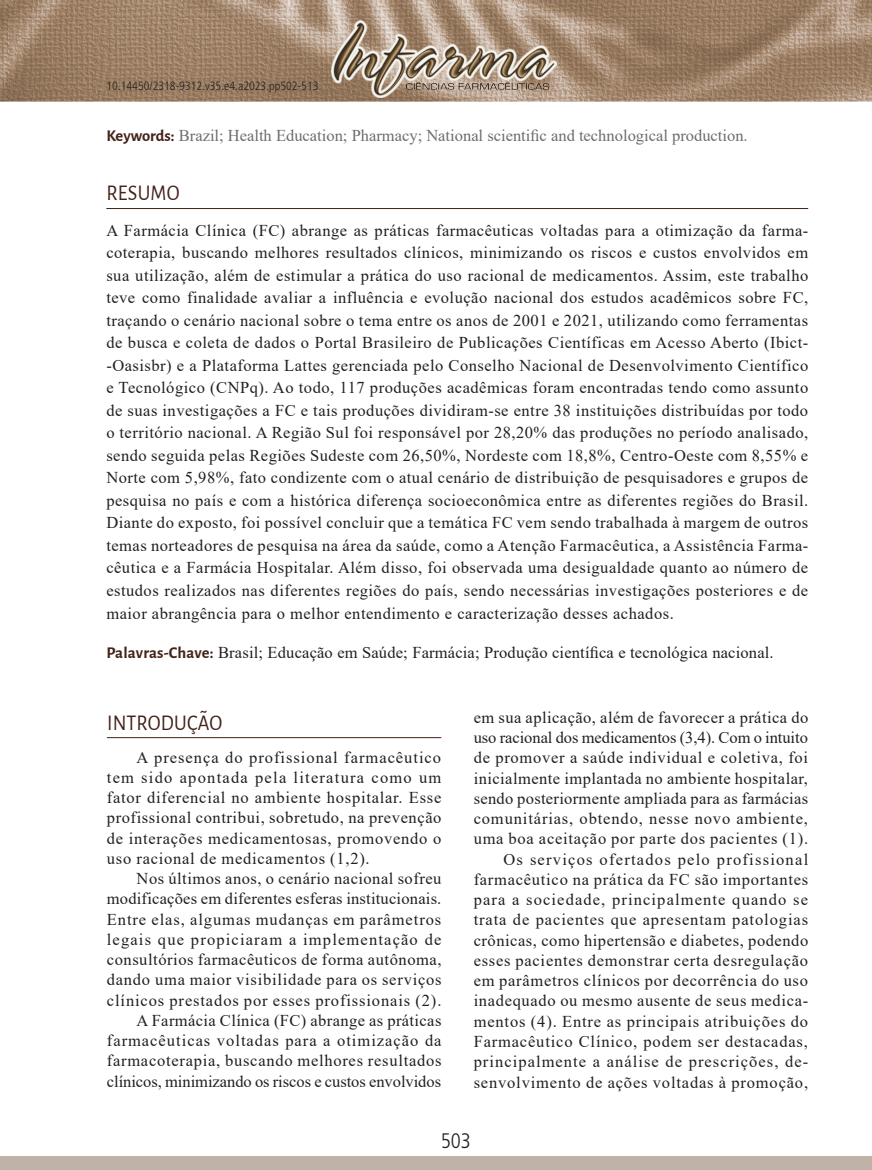
<style>
.page{position:relative;width:872px;height:1170px;background:#fff}
.page>*{position:absolute;margin:0;border:0;box-sizing:border-box;transform-origin:0 0}
.t1{font:22.5px "Alegreya Sans";letter-spacing:.01em;color:#432218;scale:.9 1}
.t2{font:300 condensed 21px "Frutiger LT Std";color:#231f20}
.t3{font:16.5px/20.2px "Times New Roman";letter-spacing:.045em;color:#231f20;text-align:justify}
.t4{font:16.5px "Times New Roman";color:#6c6d70}
.t5{font:16.5px "Times New Roman";letter-spacing:.01em;color:#231f20}
.t6{font:300 condensed 12px "Frutiger LT Std";color:#231f20}
.s1{font-family:"Alegreya Sans";font-weight:700;color:#432218}
</style>
<div class="page">
<img style="left:0;top:0;width:872px;height:101px">
<div style="left:0;top:1155px;width:872px;height:14px;background:#bfb3a8"></div>
<img style="left:332px;top:20px;width:224px;height:77px">
<hr style="left:106px;top:208px;width:702px;height:1px;background:#432218">
<hr style="left:107px;top:737px;width:334px;height:1px;background:#432218">
<p class="t6" style="left:106px;top:79px;width:214px">10.14450/2318-9312.v35.e4.a2023.pp502-513</p>
<p class="t4" style="left:106px;top:124px;width:643px"><span class="s1">Keywords:</span> Brazil; Health Education; Pharmacy; National scientific and technological production.</p>
<h1 class="t1" style="left:107px;top:178px;width:83px">RESUMO</h1>
<p class="t3" style="left:106px;top:218px;width:703px;line-height:22.5px">A Farmácia Clínica (FC) abrange as práticas farmacêuticas voltadas para a otimização da farma&shy;coterapia, buscando melhores resultados clínicos, minimizando os riscos e custos envolvidos em sua utilização, além de estimular a prática do uso racional de medicamentos. Assim, este trabalho teve como finalidade avaliar a influência e evolução nacional dos estudos acadêmicos sobre FC, traçando o cenário nacional sobre o tema entre os anos de 2001 e 2021, utilizando como ferramentas de busca e coleta de dados o Portal Brasileiro de Publicações Científicas em Acesso Aberto (Ibict--Oasisbr) e a Plataforma Lattes gerenciada pelo Conselho Nacional de Desenvolvimento Científico e Tecnológico (CNPq). Ao todo, 117 produções acadêmicas foram encontradas tendo como assunto de suas investigações a FC e tais produções dividiram-se entre 38 instituições distribuídas por todo o território nacional. A Região Sul foi responsável por 28,20% das produções no período analisado, sendo seguida pelas Regiões Sudeste com 26,50%, Nordeste com 18,8%, Centro-Oeste com 8,55% e Norte com 5,98%, fato condizente com o atual cenário de distribuição de pesquisadores e grupos de pesquisa no país e com a histórica diferença socioeconômica entre as diferentes regiões do Brasil.<br>Diante do exposto, foi possível concluir que a temática FC vem sendo trabalhada à margem de outros temas norteadores de pesquisa na área da saúde, como a Atenção Farmacêutica, a Assistência Farma&shy;cêutica e a Farmácia Hospitalar. Além disso, foi observada uma desigualdade quanto ao número de estudos realizados nas diferentes regiões do país, sendo necessárias investigações posteriores e de maior abrangência para o melhor entendimento e caracterização desses achados.</p>
<p class="t5" style="left:106px;top:640px;width:669px"><span class="s1">Palavras-Chave:</span> Brasil; Educação em Saúde; Farmácia; Produção científica e tecnológica nacional.</p>
<h1 class="t1" style="left:107px;top:706px;width:129px">INTRODUÇÃO</h1>
<p class="t3" style="left:107px;top:746px;width:336px;text-indent:30px">A presença do profissional farmacêutico tem sido apontada pela literatura como um fator diferencial no ambiente hospitalar. Esse profissional contribui, sobretudo, na prevenção de interações medicamentosas, promovendo o uso racional de medicamentos (1,2).</p>
<p class="t3" style="left:107px;top:867px;width:336px;text-align:right">Nos últimos anos, o cenário nacional sofreu modificações em diferentes esferas institucionais.<br>Entre elas, algumas mudanças em parâmetros legais que propiciaram a implementação de consultórios farmacêuticos de forma autônoma, dando uma maior visibilidade para os serviços clínicos prestados por esses profissionais (2).<br>A Farmácia Clínica (FC) abrange as práticas farmacêuticas voltadas para a otimização da farmacoterapia, buscando melhores resultados clínicos, minimizando os riscos e custos envolvidos</p>
<p class="t3" style="left:474px;top:706px;width:336px;text-align:right">em sua aplicação, além de favorecer a prática do uso racional dos medicamentos (3,4). Com o intuito de promover a saúde individual e coletiva, foi inicialmente implantada no ambiente hospitalar, sendo posteriormente ampliada para as farmácias comunitárias, obtendo, nesse novo ambiente, uma boa aceitação por parte dos pacientes (1).<br>Os serviços ofertados pelo profissional farmacêutico na prática da FC são importantes para a sociedade, principalmente quando se trata de pacientes que apresentam patologias crônicas, como hipertensão e diabetes, podendo esses pacientes demonstrar certa desregulação em parâmetros clínicos por decorrência do uso inadequado ou mesmo ausente de seus medica&shy;mentos (4). Entre as principais atribuições do Farmacêutico Clínico, podem ser destacadas, principalmente a análise de prescrições, de&shy;senvolvimento de ações voltadas à promoção,</p>
<p class="t2" style="left:441px;top:1128px;width:32px">503</p>
</div>
